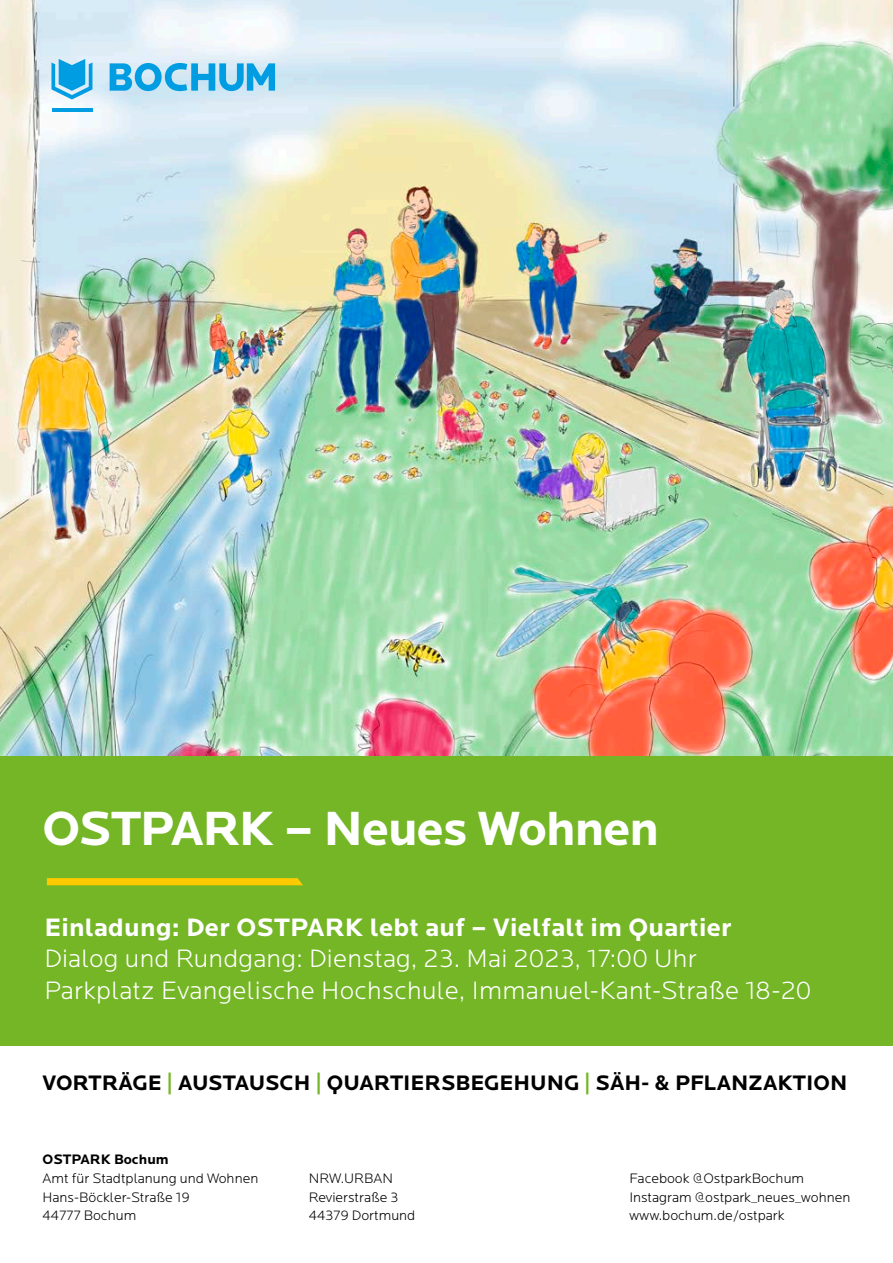
<style>
.page{position:relative;width:893px;height:1263px;background:#fff}
.page>*{position:absolute;margin:0;border:0;box-sizing:border-box;transform-origin:0 0}
.t1{font:700 49.8px "Locator";letter-spacing:-.025em;color:#fff}
.t2{font:300 26.1px/31.3px "Locator";letter-spacing:.01em;color:#fff}
.t3{font:700 26.1px "Locator";letter-spacing:.01em;color:#fff}
.t4{font:700 21.75px "Locator";color:#000}
.t5{font:300 14.25px/18.8px "Locator";color:#000}
.t6{font:700 14.25px "Locator";color:#000}
.s1{color:#74b625}
</style>
<div class="page">
<img style="left:0;top:0;width:893px;height:757px">
<div style="left:0;top:757px;width:893px;height:289px;background:#74b625"></div>
<svg style="left:47px;top:878px;width:256px;height:7px;background:#faca00"></svg>
<svg style="left:51px;top:59px;width:41px;height:40px;background:#56bcea"></svg>
<hr style="left:52px;top:108px;width:41px;height:4px;background:#009de2">
<svg style="left:110px;top:63px;width:165px;height:28px;background:#5dbee9"></svg>
<h1 class="t1" style="left:43px;top:800px;width:618px">OSTPARK – Neues Wohnen</h1>
<h2 class="t3" style="left:44px;top:912px;width:689px">Einladung: Der OSTPARK lebt auf – Vielfalt im Quartier</h2>
<h2 class="t2" style="left:44px;top:944px;width:769px">Dialog und Rundgang: Dienstag, 23. Mai 2023, 17:00 Uhr<br>Parkplatz Evangelische Hochschule, Immanuel-Kant-Straße 18-20</h2>
<h3 class="t4" style="left:43px;top:1071px;width:30px">Vortr</h3>
<h3 class="t4" style="left:119px;top:1071px;width:104px">äge <span class="s1">|</span> Austa</h3>
<h3 class="t4" style="left:249px;top:1071px;width:127px">usch <span class="s1">|</span> Quart</h3>
<h3 class="t4" style="left:403px;top:1071px;width:23px">iers</h3>
<h3 class="t4" style="left:455px;top:1071px;width:323px">begehung <span class="s1">|</span> Säh- &amp; Pflanzakt</h3>
<h3 class="t4" style="left:806px;top:1071px;width:43px">ion</h3>
<p class="t6" style="left:43px;top:1151px;width:128px">OSTPARK Bochum</p>
<p class="t5" style="left:43px;top:1169px;width:217px">Amt für Stadtplanung und Wohnen<br>Hans-Böckler-Straße 19<br>44777 Bochum</p>
<p class="t5" style="left:629px;top:1169px;width:223px">Facebook @OstparkBochum<br>Instagram @ostpark_neues_wohnen www.bochum.de/ostpark</p>
<p class="t5" style="left:309px;top:1169px;width:108px">NRW.URBAN<br>Revierstraße 3<br>44379 Dortmund</p>
</div>
